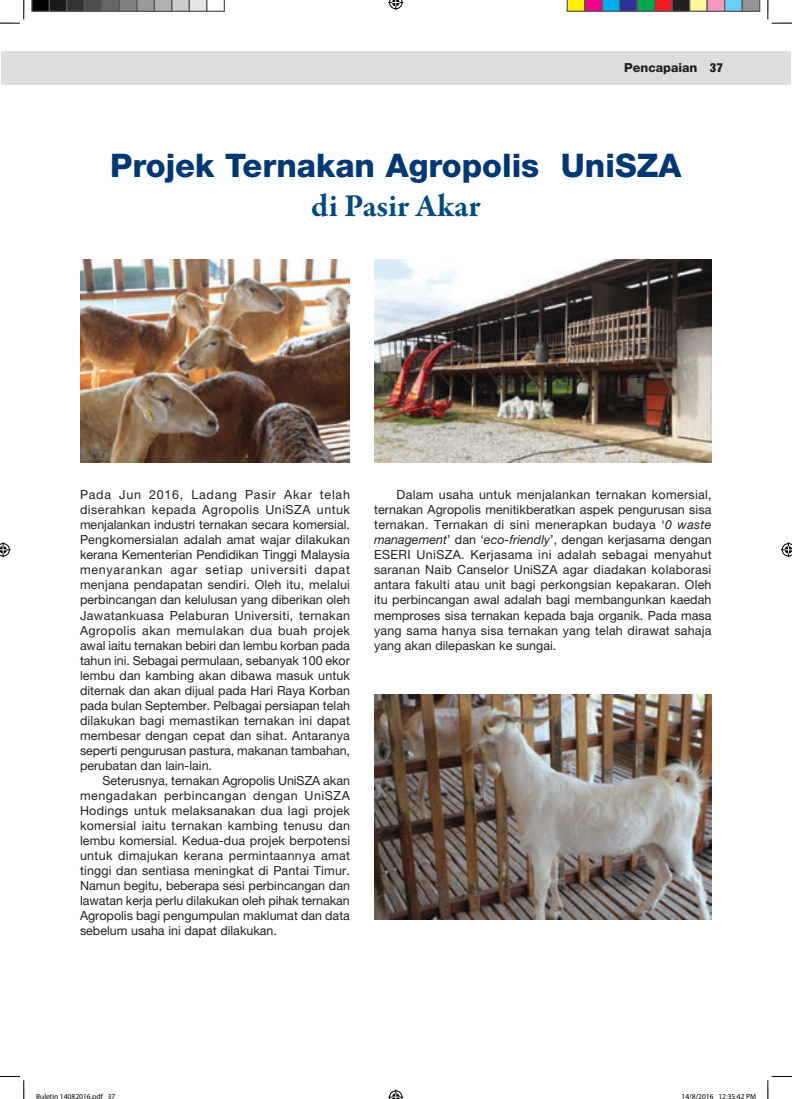
<style>
.page{position:relative;width:792px;height:1099px;background:#fff}
.page>*{position:absolute;margin:0;border:0;box-sizing:border-box;transform-origin:0 0}
.t1{font:800 32.5px "Helvetica Neue LT Pro";color:#013874}
.t2{font:700 32.5px "Garamond Premr Pro";color:#004a7f}
.t3{font:12.5px/15px "Helvetica Neue LT Pro";color:#231f20;text-align:justify}
.t4{font:800 12.5px "Helvetica Neue LT Pro";color:#231f20}
.t5{font:7.5px "Myriad Pro";color:#000}
.s1{font-weight:900;font-stretch:condensed}
.s2{font-style:italic}
</style>
<div class="page">
<img style="left:374px;top:694px;width:338px;height:225px">
<img style="left:80px;top:259px;width:270px;height:203px">
<img style="left:374px;top:259px;width:338px;height:203px">
<div style="left:1px;top:51px;width:789px;height:34px;background:#dcdddf"></div>
<svg style="left:0;top:0;width:25px;height:24px"></svg>
<svg style="left:0;top:1075px;width:25px;height:23px"></svg>
<svg style="left:767px;top:0;width:25px;height:24px"></svg>
<svg style="left:767px;top:1075px;width:25px;height:23px"></svg>
<svg style="left:388px;top:0;width:15px;height:10px"></svg>
<svg style="left:388px;top:1089px;width:15px;height:9px"></svg>
<svg style="left:0;top:542px;width:11px;height:15px"></svg>
<svg style="left:781px;top:542px;width:11px;height:15px"></svg>
<svg style="left:31px;top:0;width:194px;height:12px;background:#787878"></svg>
<svg style="left:567px;top:0;width:193px;height:12px;background:#847b79"></svg>
<p class="t4" style="left:624px;top:60px;width:100px">Pencapaian <span class="s1">37</span></p>
<h1 class="t1" style="left:110px;top:146px;width:572px">Projek Ternakan Agropolis UniSZA</h1>
<h1 class="t2" style="left:311px;top:186px;width:171px">di Pasir Akar</h1>
<p class="t3" style="left:80px;top:487px;width:272px">Pada Jun 2016, Ladang Pasir Akar telah diserahkan kepada Agropolis UniSZA untuk menjalankan industri ternakan secara komersial.<br>Pengkomersialan adalah amat wajar dilakukan kerana Kementerian Pendidikan Tinggi Malaysia menyarankan agar setiap universiti dapat menjana pendapatan sendiri. Oleh itu, melalui perbincangan dan kelulusan yang diberikan oleh Jawatankuasa Pelaburan Universiti, ternakan Agropolis akan memulakan dua buah projek awal iaitu ternakan bebiri dan lembu korban pada tahun ini. Sebagai permulaan, sebanyak 100 ekor lembu dan kambing akan dibawa masuk untuk diternak dan akan dijual pada Hari Raya Korban pada bulan September. Pelbagai persiapan telah dilakukan bagi memastikan ternakan ini dapat membesar dengan cepat dan sihat. Antaranya seperti pengurusan pastura, makanan tambahan, perubatan dan lain-lain.</p>
<p class="t3" style="left:80px;top:772px;width:272px;text-indent:22px">Seterusnya, ternakan Agropolis UniSZA akan mengadakan perbincangan dengan UniSZA Hodings untuk melaksanakan dua lagi projek komersial iaitu ternakan kambing tenusu dan lembu komersial. Kedua-dua projek berpotensi untuk dimajukan kerana permintaannya amat tinggi dan sentiasa meningkat di Pantai Timur.<br>Namun begitu, beberapa sesi perbincangan dan lawatan kerja perlu dilakukan oleh pihak ternakan Agropolis bagi pengumpulan maklumat dan data sebelum usaha ini dapat dilakukan.</p>
<p class="t3" style="left:374px;top:487px;width:339px;text-indent:22px">Dalam usaha untuk menjalankan ternakan komersial, ternakan Agropolis menitikberatkan aspek pengurusan sisa ternakan. Ternakan di sini menerapkan budaya ‘<span class="s2">0 waste management</span>’ dan ‘<span class="s2">eco-friendly</span>’, dengan kerjasama dengan ESERI UniSZA. Kerjasama ini adalah sebagai menyahut saranan Naib Canselor UniSZA agar diadakan kolaborasi antara fakulti atau unit bagi perkongsian kepakaran. Oleh itu perbincangan awal adalah bagi membangunkan kaedah memproses sisa ternakan kepada baja organik. Pada masa yang sama hanya sisa ternakan yang telah dirawat sahaja yang akan dilepaskan ke sungai.</p>
<p class="t5" style="left:36px;top:1091px;width:81px">Buletin 14082016.pdf 37</p>
<p class="t5" style="left:682px;top:1091px;width:76px">14/8/2016 12:35:42 PM</p>
</div>
